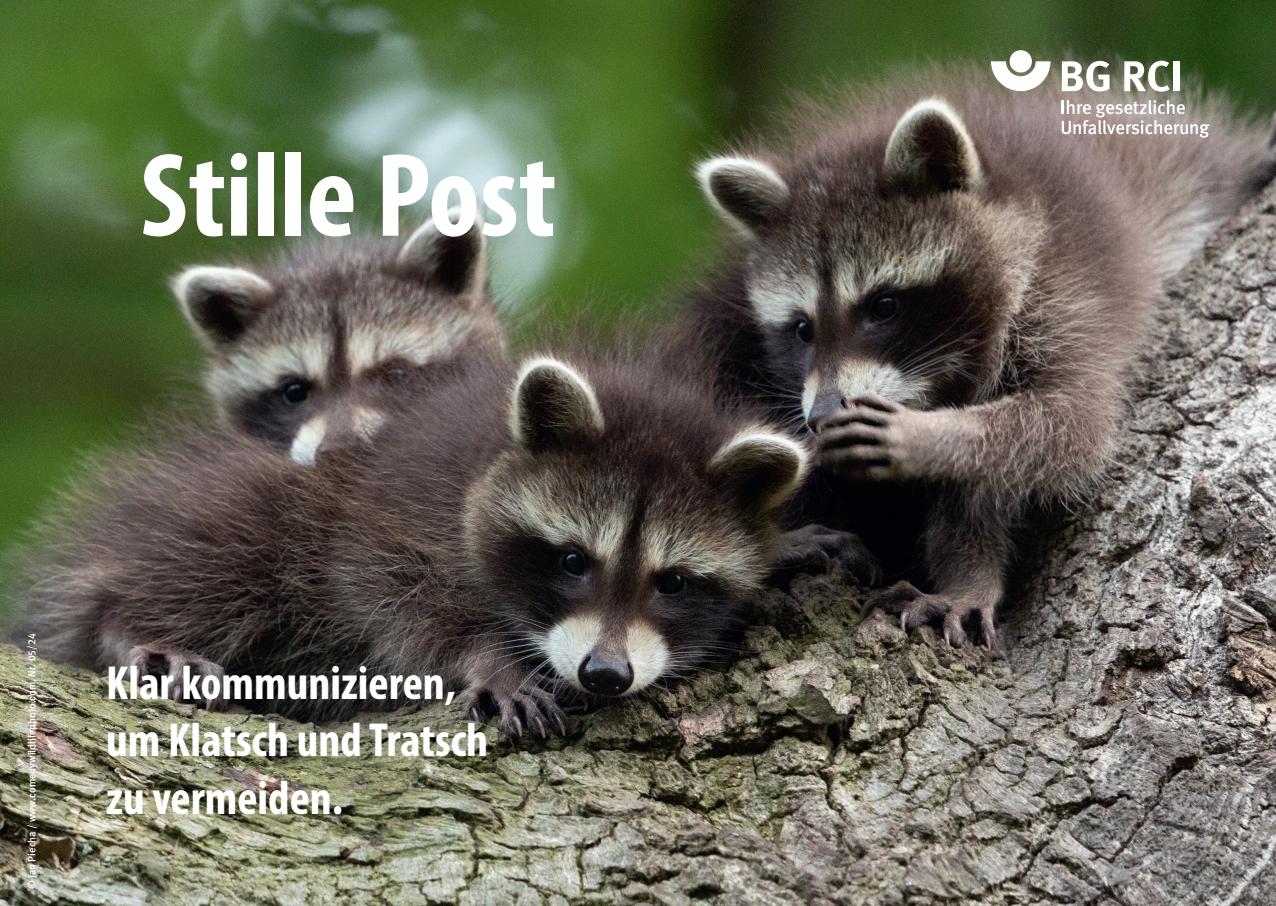
<style>
.page{position:relative;width:1276px;height:906px;background:#fff}
.page>*{position:absolute;margin:0;border:0;box-sizing:border-box;transform-origin:0 0}
.t1{font:120px "Myriad Variable Concept";color:#fff}
.t2{font:48px/57.6px "Myriad Variable Concept";color:#fff}
.t3{font:500 10.5px "DGUV Meta";color:#fff}
</style>
<div class="page">
<img style="left:0;top:0;width:1276px;height:906px">
<svg style="left:991px;top:61px;width:59px;height:30px"></svg>
<div style="left:1009px;top:50px;width:23px;height:22px;background:#fff;border-radius:50%"></div>
<svg style="left:1062px;top:61px;width:47px;height:30px"></svg>
<svg style="left:1124px;top:61px;width:45px;height:31px"></svg>
<div style="left:1173px;top:61px;width:6px;height:30px;background:#fff"></div>
<svg style="left:1061px;top:100px;width:148px;height:38px"></svg>
<h1 class="t1" style="left:140px;top:125px;width:417px">Stille Post</h1>
<p class="t3" style="left:26px;top:889px;width:257px;rotate:-90deg">© Jan Piecha / www.comedywildlifephoto.com, Nr. 05/24</p>
<p class="t2" style="left:106px;top:653px;width:383px">Klar kommunizieren, um Klatsch und Tratsch zu vermeiden.</p>
</div>
